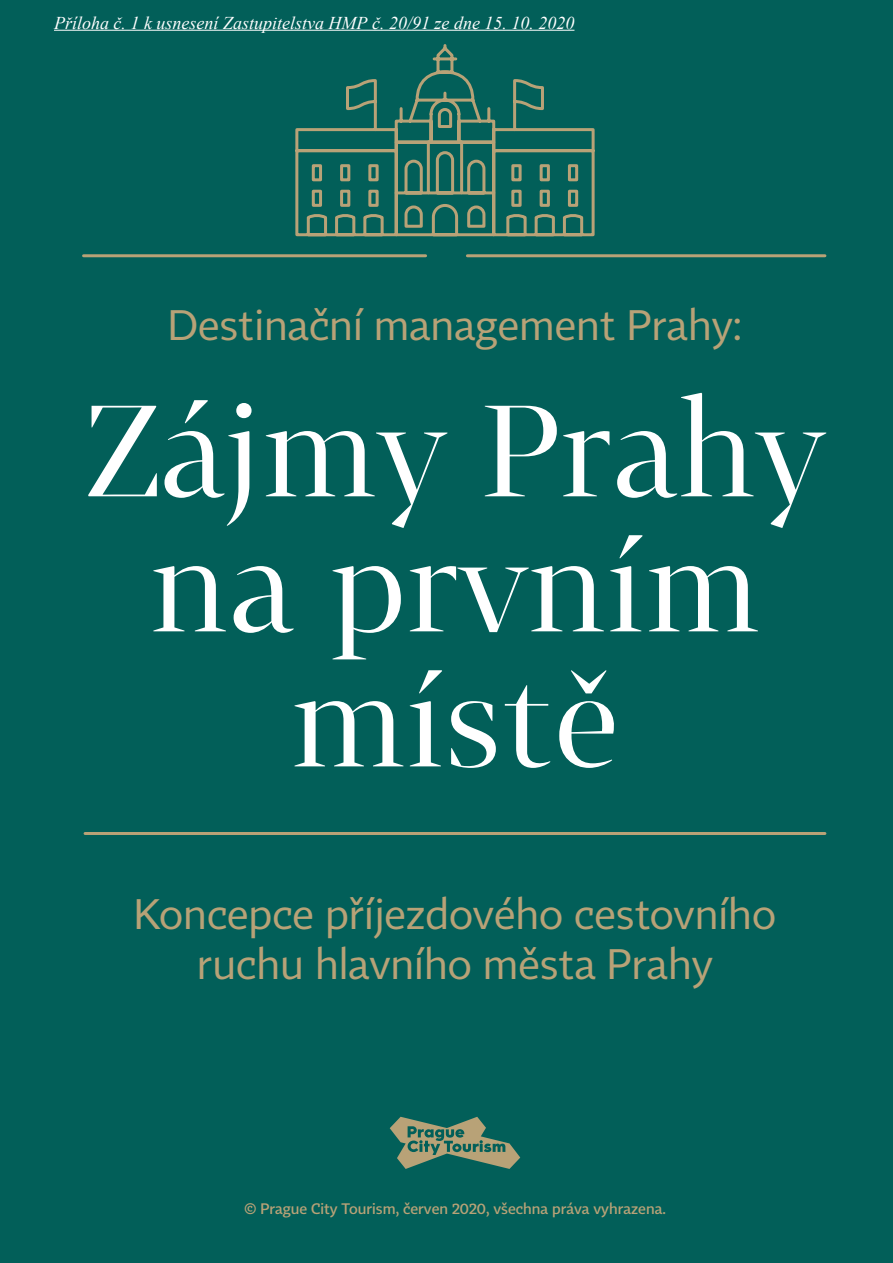
<style>
.page{position:relative;width:893px;height:1263px;background:#025f59}
.page>*{position:absolute;margin:0;border:0;box-sizing:border-box;transform-origin:0 0}
.Napdis2{font:127.5px/135px "Tabac G1";color:#fff;text-align:center}
.Nadpis1{font:42px/50.4px "Tabac Sans";color:#b8a277;text-align:center}
.t1{font:italic 18px "Times New Roman";color:#fff}
.base_text{font:500 15px "Tabac Sans";color:#b8a277}
</style>
<div class="page">
<hr style="left:84px;top:254px;width:342px;height:3px;background:#b8a277">
<hr style="left:467px;top:254px;width:358px;height:3px;background:#b8a277">
<hr style="left:85px;top:832px;width:740px;height:3px;background:#b8a277">
<svg style="left:390px;top:1117px;width:130px;height:52px;background:#587e67"></svg>
<svg style="left:294px;top:43px;width:302px;height:195px;background:#226a5e"></svg>
<hr style="left:54px;top:30px;width:520px;height:1px;background:#fff">
<p class="t1" style="left:54px;top:10px;width:522px">Příloha č. 1 k usnesení Zastupitelstva HMP č. 20/91 ze dne 15. 10. 2020</p>
<p class="Nadpis1" style="left:168px;top:301px;width:576px">Destinační management Prahy:</p>
<p class="Napdis2" style="left:85px;top:381px;width:741px">Zájmy Prahy na prvním místě</p>
<p class="Nadpis1" style="left:134px;top:889px;width:644px">Koncepce příjezdového cestovního ruchu hlavního města Prahy</p>
<p class="base_text" style="left:244px;top:1199px;width:423px">© Prague City Tourism, červen 2020, všechna práva vyhrazena.</p>
</div>
